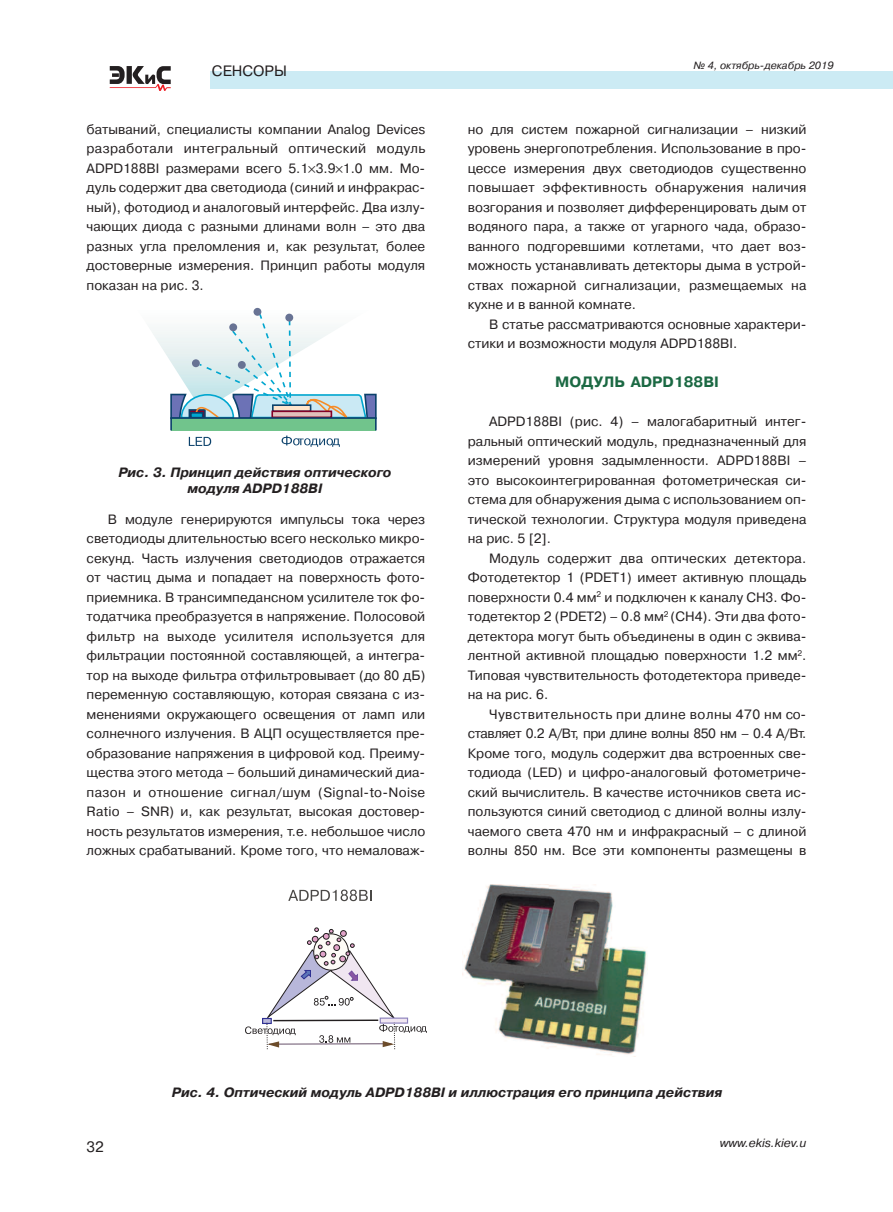
<style>
.page{position:relative;width:893px;height:1212px;background:#fff}
.page>*{position:absolute;margin:0;border:0;box-sizing:border-box;transform-origin:0 0}
.t1{font:700 15px "Pragmatica C";color:#1b6943}
.t2{font:15px "Pragmatica C";color:#231f20}
.t3{font:13.5px/19.5px "Pragmatica C";color:#231f20;text-align:justify}
.t4{font:italic 700 13.5px/16.2px "Pragmatica C";color:#231f20;text-align:center}
.t5{font:italic 12px "Pragmatica C";color:#231f20}
.t6{font:italic 10.5px "Pragmatica C";color:#231f20}
.s1{font-family:"Standard Sym L"}
</style>
<div class="page">
<div style="left:872px;top:71px;width:21px;height:17px;background:#ccebf4"></div>
<svg style="left:110px;top:66px;width:61px;height:25px"></svg>
<div style="left:210px;top:71px;width:662px;height:17px;background:#ccebf4"></div>
<svg style="left:151px;top:307px;width:226px;height:110px"></svg>
<div style="left:273px;top:405px;width:38px;height:6px;background:#fee4cb"></div>
<div style="left:272px;top:404px;width:39px;height:8px;border:2px solid #0b416b"></div>
<div style="left:272px;top:411px;width:59px;height:6px;background:#e0bfbb"></div>
<div style="left:271px;top:410px;width:61px;height:8px;border:2px solid #840128"></div>
<div style="left:171px;top:418px;width:205px;height:12px;background:#71c48c"></div>
<div style="left:170px;top:417px;width:207px;height:14px;border:2px solid #0b416b"></div>
<div style="left:285px;top:314px;width:8px;height:8px;background:#687394;border-radius:50%"></div>
<div style="left:253px;top:308px;width:8px;height:8px;background:#687394;border-radius:50%"></div>
<div style="left:229px;top:323px;width:8px;height:8px;background:#687394;border-radius:50%"></div>
<div style="left:238px;top:361px;width:8px;height:8px;background:#687394;border-radius:50%"></div>
<div style="left:192px;top:359px;width:8px;height:8px;background:#687394;border-radius:50%"></div>
<svg style="left:282px;top:436px;width:58px;height:11px"></svg>
<svg style="left:189px;top:437px;width:22px;height:9px"></svg>
<svg style="left:288px;top:889px;width:83px;height:12px"></svg>
<svg style="left:245px;top:927px;width:182px;height:122px"></svg>
<img style="left:464px;top:884px;width:184px;height:171px">
<p class="t2" style="left:212px;top:62px;width:77px">СЕНСОРЫ</p>
<p class="t6" style="left:693px;top:59px;width:141px">№ 4, октябрь-декабрь 2019</p>
<p class="t3" style="left:87px;top:119px;width:340px">батываний, специалисты компании Analog Devices разработали интегральный оптический модуль ADPD188BI размерами всего 5.1<span class="s1">×</span>3.9<span class="s1">×</span>1.0 мм. Мо&shy;дуль содержит два светодиода (синий и инфракрас&shy;ный), фотодиод и аналоговый интерфейс. Два излу&shy;чающих диода с разными длинами волн – это два разных угла преломления и, как результат, более достоверные измерения. Принцип работы модуля показан на рис. 3.</p>
<p class="t4" style="left:118px;top:464px;width:275px">Рис. 3. Принцип действия оптического модуля ADPD188BI</p>
<p class="t3" style="left:87px;top:509px;width:340px;text-indent:21px">В модуле генерируются импульсы тока через светодиоды длительностью всего несколько микро&shy;секунд. Часть излучения светодиодов отражается от частиц дыма и попадает на поверхность фото&shy;приемника. В трансимпедансном усилителе ток фо&shy;тодатчика преобразуется в напряжение. Полосовой фильтр на выходе усилителя используется для фильтрации постоянной составляющей, а интегра&shy;тор на выходе фильтра отфильтровывает (до 80 дБ) переменную составляющую, которая связана с из&shy;менениями окружающего освещения от ламп или солнечного излучения. В АЦП осуществляется пре&shy;образование напряжения в цифровой код. Преиму&shy;щества этого метода – больший динамический диа&shy;пазон и отношение сигнал/шум (Signal-to-Noise Ratio – SNR) и, как результат, высокая достовер&shy;ность результатов измерения, т.е. небольшое число ложных срабатываний. Кроме того, что немаловаж-</p>
<p class="t3" style="left:468px;top:119px;width:340px">но для систем пожарной сигнализации – низкий уровень энергопотребления. Использование в про&shy;цессе измерения двух светодиодов существенно повышает эффективность обнаружения наличия возгорания и позволяет дифференцировать дым от водяного пара, а также от угарного чада, образо&shy;ванного подгоревшими котлетами, что дает воз&shy;можность устанавливать детекторы дыма в устрой&shy;ствах пожарной сигнализации, размещаемых на кухне и в ванной комнате.</p>
<p class="t3" style="left:468px;top:314px;width:340px;text-indent:21px">В статье рассматриваются основные характери&shy;стики и возможности модуля ADPD188BI.</p>
<p class="t1" style="left:555px;top:373px;width:165px">МОДУЛЬ ADPD188BI</p>
<p class="t3" style="left:468px;top:412px;width:340px;text-indent:21px">ADPD188BI (рис. 4) – малогабаритный интег&shy;ральный оптический модуль, предназначенный для измерений уровня задымленности. ADPD188BI – это высокоинтегрированная фотометрическая си&shy;стема для обнаружения дыма с использованием оп&shy;тической технологии. Структура модуля приведена на рис. 5 [2].</p>
<p class="t3" style="left:468px;top:548px;width:340px;text-indent:21px">Модуль содержит два оптических детектора.<br>Фотодетектор 1 (PDET1) имеет активную площадь поверхности 0.4 мм<sup>2</sup> и подключен к каналу CH3. Фо&shy;тодетектор 2 (PDET2) – 0.8 мм<sup>2</sup> (CH4). Эти два фото&shy;детектора могут быть объединены в один с эквива&shy;лентной активной площадью поверхности 1.2 мм<sup>2</sup>.<br>Типовая чувствительность фотодетектора приведе&shy;на на рис. 6.</p>
<p class="t3" style="left:468px;top:704px;width:340px;text-indent:21px">Чувствительность при длине волны 470 нм со&shy;ставляет 0.2 А/Вт, при длине волны 850 нм – 0.4 А/Вт.<br>Кроме того, модуль содержит два встроенных све&shy;тодиода (LED) и цифро-аналоговый фотометриче&shy;ский вычислитель. В качестве источников света ис&shy;пользуются синий светодиод с длиной волны излу&shy;чаемого света 470 нм и инфракрасный – с длиной волны 850 нм. Все эти компоненты размещены в</p>
<p class="t2" style="left:87px;top:1138px;width:19px">32</p>
<p class="t4" style="left:172px;top:1084px;width:552px">Рис. 4. Оптический модуль ADPD188BI и иллюстрация его принципа действия</p>
<p class="t5" style="left:720px;top:1135px;width:88px">www.ekis.kiev.u</p>
</div>
